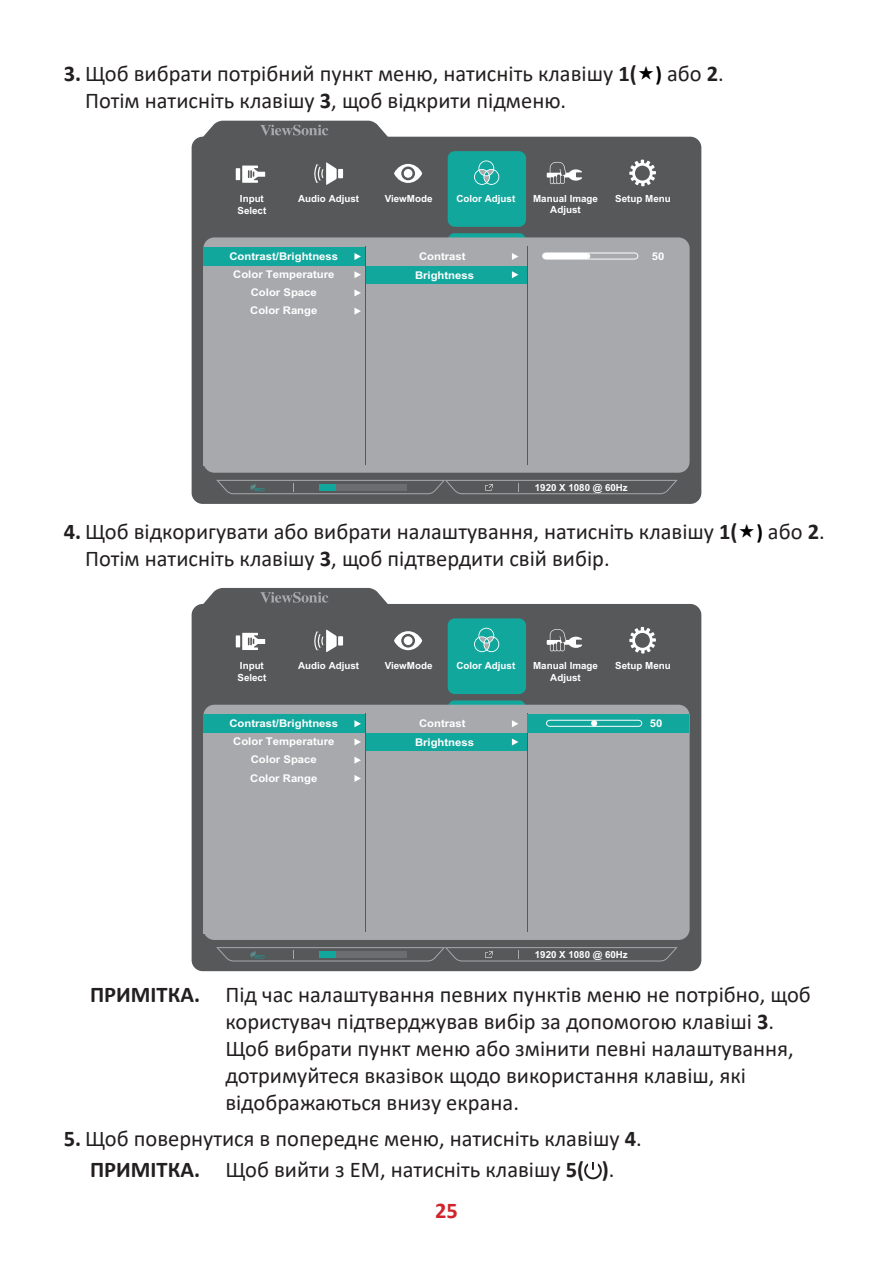
<style>
.page{position:relative;width:893px;height:1263px;background:#fff}
.page>*{position:absolute;margin:0;border:0;box-sizing:border-box;transform-origin:0 0}
.Note{font:22.5px/27px "Calibri";color:#231f20}
.t1{font:700 22.5px "Calibri";color:#d1232a}
.t2{font:700 10.65px/18.3px "Arial";color:#fff;text-align:center;scale:1.06 1}
.t3{font:700 9.75px/11.7px "Arial";color:#fff}
.s1{font-weight:700}
.s2{font-weight:700;font-size:21px;color:#000}
</style>
<div class="page">
<div style="left:192px;top:137px;width:509px;height:367px;background:#57585a;border-radius:11px"></div>
<svg style="left:449px;top:233px;width:76px;height:4px"></svg>
<div style="left:203px;top:237px;width:487px;height:236px;background:#a8a9ad;border-radius:11px"></div>
<div style="left:448px;top:151px;width:78px;height:76px;background:#12a79d;border-radius:7px"></div>
<svg style="left:354px;top:308px;width:7px;height:7px"></svg>
<svg style="left:354px;top:289px;width:7px;height:7px"></svg>
<div style="left:366px;top:266px;width:161px;height:18px;background:#12a79d"></div>
<svg style="left:354px;top:271px;width:7px;height:7px"></svg>
<div style="left:203px;top:247px;width:162px;height:19px;background:#12a79d"></div>
<svg style="left:354px;top:253px;width:7px;height:7px"></svg>
<svg style="left:512px;top:253px;width:6px;height:7px"></svg>
<svg style="left:512px;top:271px;width:6px;height:7px"></svg>
<div style="left:203px;top:448px;width:162px;height:18px;background:#a8a9ad"></div>
<hr style="left:527px;top:246px;width:1px;height:219px;background:#57585a">
<hr style="left:365px;top:246px;width:1px;height:219px;background:#57585a">
<svg style="left:216px;top:480px;width:462px;height:14px"></svg>
<svg style="left:198px;top:121px;width:195px;height:17px"></svg>
<svg style="left:542px;top:252px;width:96px;height:8px"></svg>
<div style="left:543px;top:253px;width:47px;height:6px;background:#fff;border-radius:3px"></div>
<svg style="left:629px;top:160px;width:27px;height:26px"></svg>
<svg style="left:474px;top:160px;width:25px;height:25px"></svg>
<svg style="left:394px;top:164px;width:28px;height:19px"></svg>
<div style="left:404px;top:169px;width:8px;height:9px;background:#fff;border-radius:50%"></div>
<svg style="left:547px;top:162px;width:35px;height:22px"></svg>
<hr style="left:236px;top:168px;width:4px;height:12px;background:#fff">
<svg style="left:242px;top:166px;width:23px;height:17px"></svg>
<div style="left:338px;top:169px;width:5px;height:9px;background:#fff"></div>
<svg style="left:314px;top:162px;width:23px;height:23px"></svg>
<div style="left:192px;top:604px;width:509px;height:367px;background:#57585a;border-radius:11px"></div>
<svg style="left:448px;top:700px;width:78px;height:5px"></svg>
<div style="left:203px;top:705px;width:487px;height:235px;background:#a8a9ad;border-radius:11px"></div>
<div style="left:448px;top:618px;width:78px;height:76px;background:#12a79d;border-radius:7px"></div>
<svg style="left:354px;top:775px;width:7px;height:7px"></svg>
<svg style="left:354px;top:757px;width:7px;height:7px"></svg>
<div style="left:366px;top:733px;width:161px;height:18px;background:#12a79d"></div>
<svg style="left:354px;top:738px;width:7px;height:7px"></svg>
<div style="left:203px;top:715px;width:162px;height:18px;background:#12a79d"></div>
<svg style="left:354px;top:720px;width:7px;height:7px"></svg>
<svg style="left:512px;top:720px;width:6px;height:7px"></svg>
<svg style="left:512px;top:738px;width:6px;height:7px"></svg>
<div style="left:203px;top:915px;width:162px;height:18px;background:#a8a9ad"></div>
<hr style="left:527px;top:713px;width:1px;height:219px;background:#57585a">
<hr style="left:365px;top:713px;width:1px;height:219px;background:#57585a">
<svg style="left:216px;top:947px;width:462px;height:14px"></svg>
<svg style="left:198px;top:588px;width:190px;height:17px"></svg>
<div style="left:528px;top:715px;width:161px;height:18px;background:#12a79d"></div>
<svg style="left:546px;top:720px;width:96px;height:7px"></svg>
<svg style="left:629px;top:627px;width:27px;height:26px"></svg>
<svg style="left:474px;top:628px;width:25px;height:24px"></svg>
<svg style="left:394px;top:631px;width:28px;height:19px"></svg>
<div style="left:404px;top:636px;width:8px;height:9px;background:#fff;border-radius:50%"></div>
<svg style="left:547px;top:629px;width:35px;height:22px"></svg>
<hr style="left:236px;top:635px;width:4px;height:12px;background:#fff">
<svg style="left:242px;top:633px;width:23px;height:17px"></svg>
<div style="left:338px;top:636px;width:5px;height:9px;background:#fff"></div>
<svg style="left:314px;top:629px;width:23px;height:23px"></svg>
<svg style="left:584px;top:1162px;width:18px;height:17px"></svg>
<p class="Note" style="left:85px;top:59px;width:640px;text-indent:-21px"><span class="s1">3.</span> Щоб вибрати потрібний пункт меню, натисніть клавішу <span class="s1">1(</span> <span class="s2">)</span> або <span class="s1">2</span>.<br>Потім натисніть клавішу <span class="s1">3</span>, щоб відкрити підменю.</p>
<p class="t3" style="left:237px;top:193px;width:30px">Input<br>Select</p>
<p class="t3" style="left:298px;top:193px;width:63px">Audio Adjust</p>
<p class="t2" style="left:229px;top:247px;width:104px">Contrast/Brightness<br>Color Temperature<br>Color Space<br>Color Range</p>
<p class="t3" style="left:385px;top:193px;width:49px">ViewMode</p>
<p class="t3" style="left:456px;top:193px;width:60px">Color Adjust</p>
<p class="t3" style="left:533px;top:192px;width:66px">Manual Image</p>
<p class="t3" style="left:615px;top:193px;width:57px">Setup Menu</p>
<p class="t3" style="left:550px;top:204px;width:32px">Adjust</p>
<p class="t2" style="left:415px;top:246px;width:57px;line-height:19.2px">Contrast<br>Brightness</p>
<p class="t2" style="left:652px;top:247px;width:13px">50</p>
<p class="t3" style="left:535px;top:481px;width:94px">1920 X 1080 @ 60Hz</p>
<p class="Note" style="left:85px;top:518px;width:741px;text-indent:-21px"><span class="s1">4.</span> Щоб відкоригувати або вибрати налаштування, натисніть клавішу <span class="s1">1(</span> <span class="s2">)</span> або <span class="s1">2</span>.<br>Потім натисніть клавішу <span class="s1">3</span>, щоб підтвердити свій вибір.</p>
<p class="t3" style="left:237px;top:660px;width:30px">Input<br>Select</p>
<p class="t3" style="left:298px;top:660px;width:63px">Audio Adjust</p>
<p class="t2" style="left:229px;top:714px;width:104px">Contrast/Brightness<br>Color Temperature<br>Color Space<br>Color Range</p>
<p class="t3" style="left:385px;top:660px;width:49px">ViewMode</p>
<p class="t3" style="left:456px;top:660px;width:60px">Color Adjust</p>
<p class="t3" style="left:533px;top:660px;width:66px">Manual Image</p>
<p class="t3" style="left:615px;top:660px;width:57px">Setup Menu</p>
<p class="t3" style="left:550px;top:671px;width:32px">Adjust</p>
<p class="t2" style="left:415px;top:714px;width:57px;line-height:19.2px">Contrast<br>Brightness</p>
<p class="t2" style="left:650px;top:714px;width:13px">50</p>
<p class="t3" style="left:535px;top:949px;width:94px">1920 X 1080 @ 60Hz</p>
<p class="Note" style="left:225px;top:981px;width:587px;text-indent:-135px"><span class="s1">ПРИМІТКА.</span> Під час налаштування певних пунктів меню не потрібно, щоб користувач підтверджував вибір за допомогою клавіші <span class="s1">3</span>.<br>Щоб вибрати пункт меню або змінити певні налаштування, дотримуйтеся вказівок щодо використання клавіш, які відображаються внизу екрана.</p>
<p class="Note" style="left:64px;top:1124px;width:579px"><span class="s1">5.</span> Щоб повернутися в попереднє меню, натисніть клавішу <span class="s1">4</span>.</p>
<p class="Note" style="left:90px;top:1156px;width:526px"><span class="s1">ПРИМІТКА.</span> Щоб вийти з ЕМ, натисніть клавішу <span class="s1">5( )</span>.</p>
<p class="t1" style="left:435px;top:1194px;width:24px">25</p>
</div>
